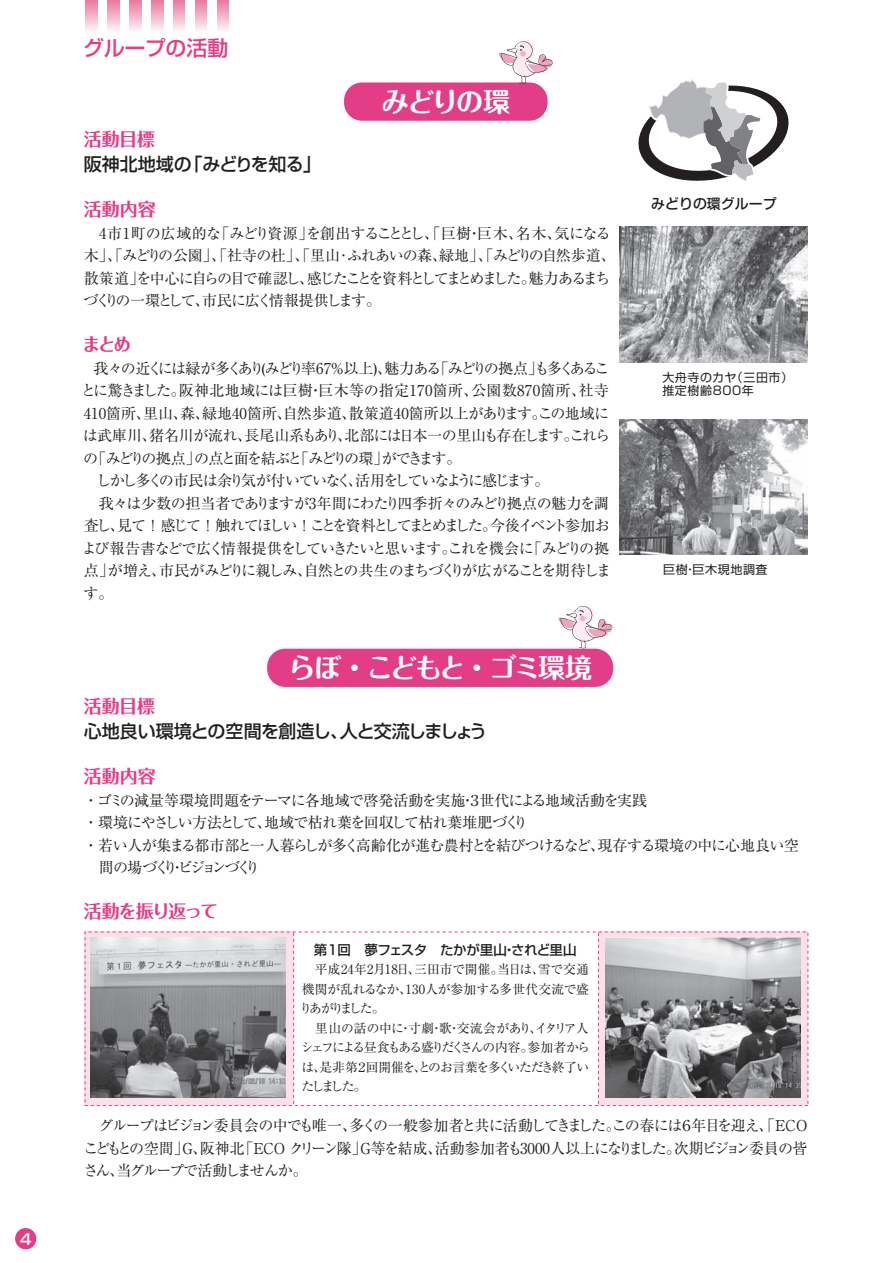
<style>
.page{position:relative;width:893px;height:1263px;background:#fff}
.page>*{position:absolute;margin:0;border:0;box-sizing:border-box;transform-origin:0 0}
.t1{font:700 27px "Maru Fo Pro";letter-spacing:-.08em;color:#fff}
.t2{font:500 21px "Shin Go Pro";letter-spacing:-.01em;color:#e43d88}
.t3{font:500 18px "Shin Go Pro";letter-spacing:-.03em;color:#231f20}
.t4{font:700 18px "Folk Pro";letter-spacing:-.02em;color:#e43d88}
.t5{font:700 18px "Folk Pro";letter-spacing:-.09em;color:#e43d88}
.t6{font:15px/22.5px "Ryumin Pro";letter-spacing:-.07em;color:#231f20}
.t7{font:15px/22.5px "Ryumin Pro";letter-spacing:-.095em;color:#231f20}
.t8{font:500 15px "Shin Go Pr 6 N";color:#fff}
.t9{font:500 13.95px "Shin M Go Pro";color:#231f20}
.t10{font:500 13.5px "Shin Go Pro";letter-spacing:-.045em;color:#231f20}
.t11{font:12.75px/19.5px "Ryumin Pro";letter-spacing:-.05em;color:#231f20}
.t12{font:12px/13.5px "Shin Go Pro";letter-spacing:.05em;color:#231f20}
</style>
<div class="page">
<div style="left:15px;top:1228px;width:21px;height:21px;background:#e43d88;border-radius:50%"></div>
<svg style="left:86px;top:0;width:11px;height:31px"></svg>
<svg style="left:107px;top:0;width:12px;height:31px"></svg>
<svg style="left:129px;top:0;width:12px;height:31px"></svg>
<svg style="left:151px;top:0;width:12px;height:31px"></svg>
<svg style="left:173px;top:0;width:12px;height:31px"></svg>
<svg style="left:195px;top:0;width:12px;height:31px"></svg>
<svg style="left:217px;top:0;width:12px;height:31px"></svg>
<div style="left:344px;top:82px;width:204px;height:39px;background:#e43d88;border-radius:18px"></div>
<svg style="left:495px;top:41px;width:58px;height:43px"></svg>
<svg style="left:554px;top:606px;width:59px;height:43px"></svg>
<div style="left:267px;top:649px;width:346px;height:38px;background:#e43d88;border-radius:18px"></div>
<img style="left:619px;top:227px;width:189px;height:135px">
<img style="left:619px;top:419px;width:189px;height:135px">
<div style="left:598px;top:932px;width:210px;height:174px;background:#fae1e9"></div>
<div style="left:84px;top:932px;width:210px;height:174px;background:#fae1e9"></div>
<img style="left:90px;top:938px;width:195px;height:160px">
<svg style="left:293px;top:933px;width:1px;height:171px"></svg>
<svg style="left:598px;top:933px;width:1px;height:171px"></svg>
<img style="left:605px;top:938px;width:195px;height:160px">
<svg style="left:634px;top:79px;width:159px;height:169px"></svg>
<p class="t8" style="left:20px;top:1226px;width:13px">4</p>
<h2 class="t2" style="left:83px;top:31px;width:147px">グループの活動</h2>
<h1 class="t1" style="left:382px;top:80px;width:130px">みどりの環</h1>
<p class="t4" style="left:84px;top:123px;width:73px">活動目標</p>
<p class="t3" style="left:84px;top:149px;width:239px">阪神北地域の「みどりを知る」</p>
<p class="t4" style="left:84px;top:194px;width:74px">活動内容</p>
<p class="t7" style="left:84px;top:221px;width:534px">　4市1町の広域的な「みどり資源」を創出することとし、「巨樹・巨木、名木、気になる木」、「みどりの公園」、「社寺の杜」、「里山･ふれあいの森、緑地」、「みどりの自然歩道、散策道」を中心に自らの目で確認し、感じたことを資料としてまとめました。魅力あるまちづくりの一環として、市民に広く情報提供します。</p>
<p class="t4" style="left:82px;top:329px;width:51px">まとめ</p>
<p class="t6" style="left:81px;top:356px;width:531px;text-indent:12px">我々の近くには緑が多くあり(みどり率67％以上)、魅力ある「みどりの拠点」も多くあることに驚きました。阪神北地域には巨樹・巨木等の指定170箇所、公園数870箇所、社寺410箇所、里山、森、緑地40箇所、自然歩道、散策道40箇所以上があります。この地域には武庫川、猪名川が流れ、長尾山系もあり、北部には日本一の里山も存在します。これらの「みどりの拠点」の点と面を結ぶと「みどりの環」ができます。<br>　しかし多くの市民は余り気が付いていなく、活用をしていなように感じます。<br>　我々は少数の担当者でありますが3年間にわたり四季折々のみどり拠点の魅力を調査し、見て ！感じて ！触れてほしい ！ことを資料としてまとめました。今後イベント参加および報告書などで広く情報提供をしていきたいと思います。これを機会に「みどりの拠点」が増え、市民がみどりに親しみ、自然との共生のまちづくりが広がることを期待します。</p>
<h1 class="t1" style="left:289px;top:646px;width:305px">らぼ・こどもと・ゴミ環境</h1>
<p class="t9" style="left:651px;top:192px;width:127px">みどりの環グループ</p>
<p class="t12" style="left:662px;top:369px;width:132px">大舟寺のカヤ（三田市）推定樹齢800年</p>
<p class="t12" style="left:663px;top:562px;width:106px">巨樹・巨木現地調査</p>
<p class="t4" style="left:84px;top:690px;width:73px">活動目標</p>
<p class="t3" style="left:84px;top:717px;width:405px">心地良い環境との空間を創造し、人と交流しましょう</p>
<p class="t4" style="left:84px;top:761px;width:74px">活動内容</p>
<p class="t6" style="left:83px;top:788px;width:717px">・ ゴミの減量等環境問題をテーマに各地域で啓発活動を実施・３世代による地域活動を実践<br>・ 環境にやさしい方法として、地域で枯れ葉を回収して枯れ葉堆肥づくり<br>・ 若い人が集まる都市部と一人暮らしが多く高齢化が進む農村とを結びつけるなど、現存する環境の中に心地良い空　間の場づくり・ビジョンづくり</p>
<p class="t5" style="left:84px;top:896px;width:136px">活動を振り返って</p>
<p class="t10" style="left:314px;top:938px;width:264px">第１回　夢フェスタ　たかが里山・されど里山</p>
<p class="t11" style="left:299px;top:959px;width:292px">　平成24年2月18日、三田市で開催。当日は、雪で交通機関が乱れるなか、130人が参加する多世代交流で盛りあがりました。<br>　里山の話の中に・寸劇・歌・交流会があり、イタリア人シェフによる昼食もある盛りだくさんの内容。参加者からは、是非第２回開催を、とのお言葉を多くいただき終了いたしました。</p>
<p class="t6" style="left:83px;top:1113px;width:726px;text-align:justify">　グループはビジョン委員会の中でも唯一、多くの一般参加者と共に活動してきました。この春には６年目を迎え、「ECOこどもとの空間」Ｇ、阪神北「ECO クリーン隊」Ｇ等を結成、活動参加者も3000人以上になりました。次期ビジョン委員の皆さん、当グループで活動しませんか。　</p>
</div>
